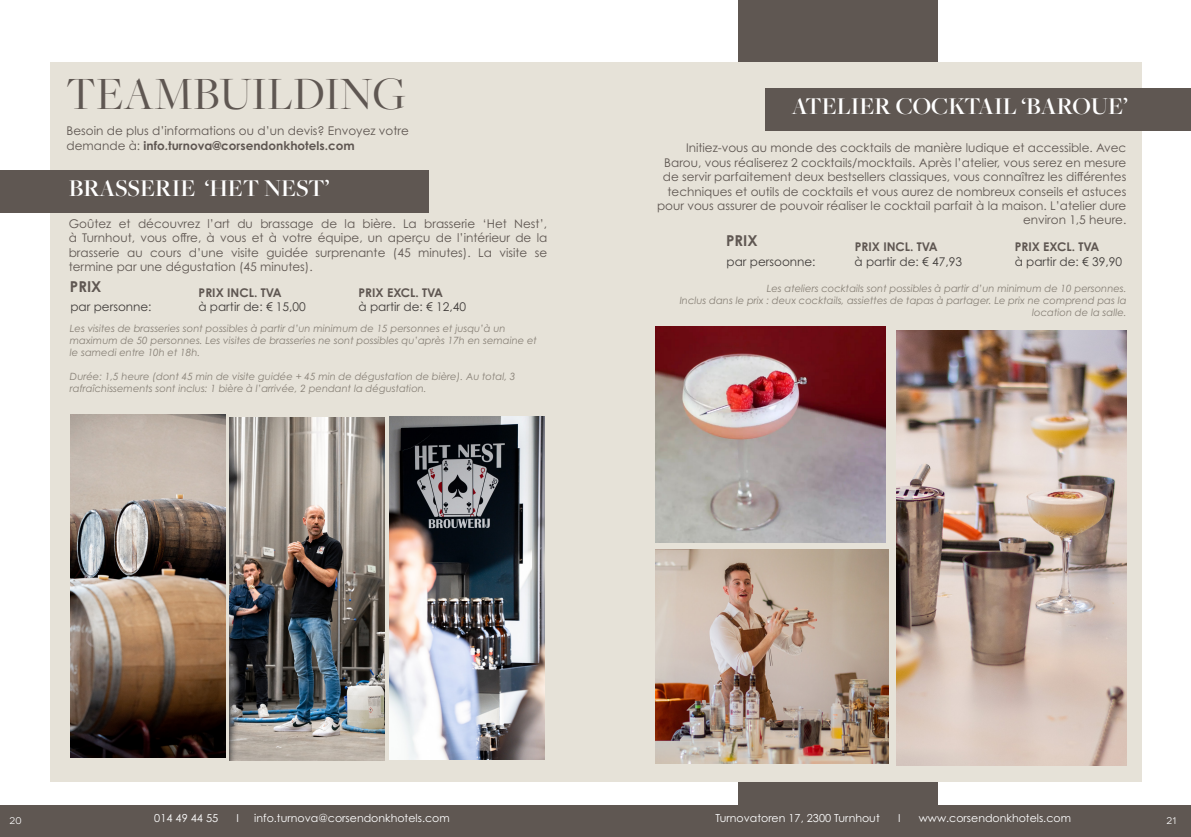
<style>
.page{position:relative;width:1191px;height:837px;background:#fff}
.page>*{position:absolute;margin:0;border:0;box-sizing:border-box;transform-origin:0 0}
.t1{font:48px "Freight Big Pro";color:#5f5752}
.t2{font:600 25px "Freight Big Pro";color:#fff}
.t3{font:700 15px "Century Gothic Pro";color:#5f5752}
.t4{font:12px/14.4px "Century Gothic Pro";color:#5f5752}
.t5{font:12px "Century Gothic Pro";color:#413d3b}
.t6{font:700 12px "Century Gothic Pro";color:#5f5752}
.t7{font:12px "Novecentosanswide";color:#fff}
.t8{font:11px "Century Gothic Pro";color:#fff}
.t9{font:italic 10px/12px "Century Gothic Pro";color:#878076}
.s1{font-weight:700}
</style>
<div class="page">
<div style="left:738px;top:0;width:200px;height:836px;background:#5f5752"></div>
<div style="left:50px;top:62px;width:1092px;height:719px;background:#e6e2d8"></div>
<div style="left:0;top:170px;width:428px;height:43px;background:#5f5752"></div>
<img style="left:230px;top:417px;width:155px;height:343px">
<img style="left:70px;top:414px;width:155px;height:343px">
<img style="left:389px;top:416px;width:155px;height:343px">
<div style="left:0;top:805px;width:1191px;height:31px;background:#5f5752"></div>
<div style="left:765px;top:88px;width:426px;height:42px;background:#5f5752"></div>
<img style="left:655px;top:326px;width:230px;height:216px">
<img style="left:896px;top:330px;width:230px;height:435px">
<img style="left:655px;top:549px;width:233px;height:214px">
<h1 class="t1" style="left:66px;top:62px;width:341px">TEAMBUILDING</h1>
<p class="t4" style="left:67px;top:123px;width:344px">Besoin de plus d’informations ou d’un devis? Envoyez votre demande à: <span class="s1">info.turnova@corsendonkhotels.com</span></p>
<h2 class="t2" style="left:69px;top:172px;width:262px">BRASSERIE ‘HET NEST’</h2>
<p class="t4" style="left:69px;top:216px;width:480px;text-align:justify">Goûtez et découvrez l’art du brassage de la bière. La brasserie ‘Het Nest’, à Turnhout, vous offre, à vous et à votre équipe, un aperçu de l’intérieur de la brasserie au cours d’une visite guidée surprenante (45 minutes). La visite se termine par une dégustation (45 minutes).</p>
<p class="t3" style="left:70px;top:277px;width:33px">PRIX</p>
<p class="t6" style="left:199px;top:284px;width:84px">PRIX INCL. TVA</p>
<p class="t6" style="left:358px;top:284px;width:86px">PRIX EXCL. TVA</p>
<p class="t5" style="left:70px;top:299px;width:83px">par personne:</p>
<p class="t5" style="left:198px;top:299px;width:109px">à partir de: € 15,00</p>
<p class="t5" style="left:358px;top:299px;width:109px">à partir de: € 12,40</p>
<p class="t9" style="left:70px;top:322px;width:468px">Les visites de brasseries sont possibles à partir d’un minimum de 15 personnes et jusqu’à un maximum de 50 personnes. Les visites de brasseries ne sont possibles qu’après 17h en semaine et le samedi entre 10h et 18h.</p>
<p class="t9" style="left:70px;top:370px;width:447px">Durée: 1,5 heure (dont 45 min de visite guidée + 45 min de dégustation de bière). Au total, 3 rafraîchissements sont inclus: 1 bière à l’arrivée, 2 pendant la dégustation.</p>
<h2 class="t2" style="left:792px;top:90px;width:337px">ATELIER COCKTAIL ‘BAROUE’</h2>
<p class="t4" style="left:657px;top:141px;width:471px;text-align:right">Initiez-vous au monde des cocktails de manière ludique et accessible. Avec Barou, vous réaliserez 2 cocktails/mocktails. Après l’atelier, vous serez en mesure de servir parfaitement deux bestsellers classiques, vous connaîtrez les différentes techniques et outils de cocktails et vous aurez de nombreux conseils et astuces pour vous assurer de pouvoir réaliser le cocktail parfait à la maison. L’atelier dure environ 1,5 heure.</p>
<p class="t3" style="left:726px;top:231px;width:33px">PRIX</p>
<p class="t6" style="left:854px;top:239px;width:84px">PRIX INCL. TVA</p>
<p class="t6" style="left:1014px;top:239px;width:86px">PRIX EXCL. TVA</p>
<p class="t5" style="left:726px;top:254px;width:91px">par persoonne:</p>
<p class="t5" style="left:854px;top:254px;width:109px">à partir de: € 47,93</p>
<p class="t5" style="left:1014px;top:254px;width:109px">à partir de: € 39,90</p>
<p class="t9" style="left:679px;top:282px;width:448px;text-align:right">Les ateliers cocktails sont possibles à partir d’un minimum de 10 personnes.<br>Inclus dans le prix : deux cocktails, assiettes de tapas à partager. Le prix ne comprend pas la location de la salle.</p>
<p class="t7" style="left:10px;top:812px;width:13px">20</p>
<p class="t8" style="left:154px;top:811px;width:65px">014 49 44 55</p>
<p class="t8" style="left:237px;top:811px;width:4px">I</p>
<p class="t8" style="left:254px;top:811px;width:197px">info.turnova@corsendonkhotels.com</p>
<p class="t8" style="left:715px;top:811px;width:166px">Turnovatoren 17, 2300 Turnhout</p>
<p class="t8" style="left:898px;top:811px;width:4px">I</p>
<p class="t8" style="left:918px;top:811px;width:154px">www.corsendonkhotels.com</p>
<p class="t7" style="left:1166px;top:812px;width:11px">21</p>
</div>
